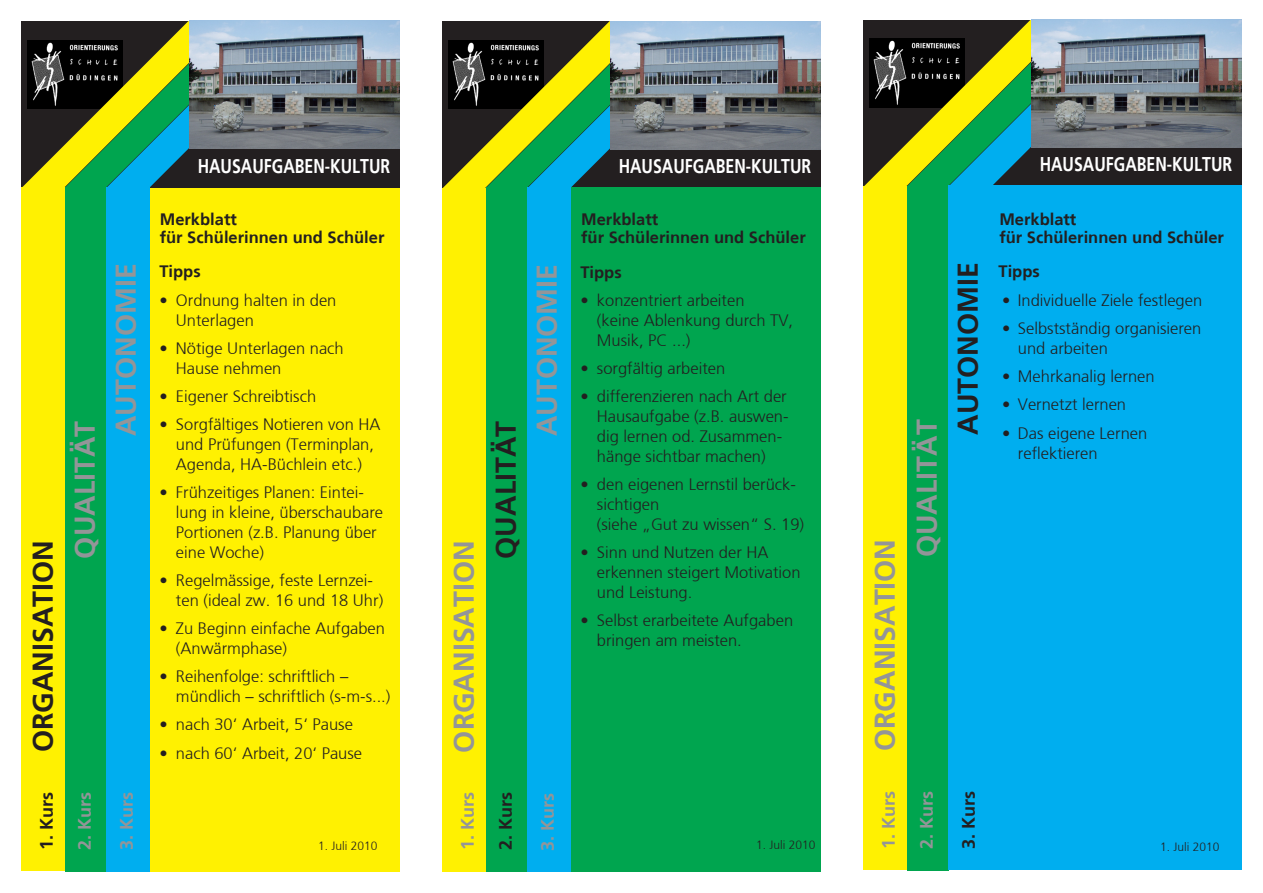
<style>
.page{position:relative;width:1263px;height:893px;background:#fff}
.page>*{position:absolute;margin:0;border:0;box-sizing:border-box;transform-origin:0 0}
.t1{font:700 28.5px "Frutiger";color:#939598}
.t2{font:700 28.5px "Frutiger";color:#231f20}
.t3{font:700 19.8px "Frutiger";color:#fff;scale:.8 1}
.t4{font:700 18px "Frutiger";color:#939598}
.t5{font:700 18px "Frutiger";color:#231f20}
.t6{font:300 16.5px "Frutiger";color:#231f20}
.t7{font:700 16.5px "Frutiger";color:#231f20}
.t8{font:300 12px "Frutiger";color:#231f20}
</style>
<div class="page">
<div style="left:442px;top:21px;width:379px;height:167px;background:#231f20"></div>
<div style="left:442px;top:188px;width:43px;height:684px;background:#fff101"></div>
<div style="left:486px;top:188px;width:41px;height:684px;background:#00a54f"></div>
<div style="left:527px;top:187px;width:44px;height:685px;background:#00aeef"></div>
<svg style="left:443px;top:21px;width:279px;height:199px"></svg>
<div style="left:147px;top:188px;width:253px;height:684px;background:#fff101"></div>
<div style="left:571px;top:188px;width:250px;height:684px;background:#00a54f"></div>
<img style="left:610px;top:21px;width:211px;height:128px">
<div style="left:863px;top:20px;width:379px;height:168px;background:#231f20"></div>
<div style="left:863px;top:186px;width:43px;height:684px;background:#fff101"></div>
<div style="left:907px;top:186px;width:41px;height:684px;background:#00a54f"></div>
<div style="left:948px;top:186px;width:294px;height:684px;background:#00aeef"></div>
<svg style="left:864px;top:20px;width:279px;height:198px"></svg>
<img style="left:1031px;top:20px;width:211px;height:128px">
<div style="left:21px;top:21px;width:379px;height:166px;background:#231f20"></div>
<div style="left:21px;top:187px;width:43px;height:684px;background:#fff101"></div>
<div style="left:65px;top:187px;width:41px;height:684px;background:#00a54f"></div>
<div style="left:106px;top:187px;width:44px;height:684px;background:#00aeef"></div>
<svg style="left:22px;top:21px;width:279px;height:198px"></svg>
<img style="left:189px;top:21px;width:211px;height:128px">
<p class="t2" style="left:26px;top:752px;width:214px;rotate:-90deg">ORGANISATION</p>
<p class="t1" style="left:68px;top:558px;width:139px;rotate:-90deg">QUALITÄT</p>
<p class="t1" style="left:109px;top:436px;width:174px;rotate:-90deg">AUTONOMIE</p>
<p class="t5" style="left:36px;top:850px;width:60px;rotate:-90deg">1. Kurs</p>
<p class="t4" style="left:74px;top:850px;width:60px;rotate:-90deg">2. Kurs</p>
<p class="t4" style="left:116px;top:850px;width:60px;rotate:-90deg">3. Kurs</p>
<p class="t3" style="left:198px;top:154px;width:242px">HAUSAUFGABEN-KULTUR</p>
<p class="t7" style="left:160px;top:210px;width:79px">Merkblatt</p>
<p class="t7" style="left:160px;top:228px;width:226px">für Schülerinnen und Schüler</p>
<p class="t7" style="left:159px;top:262px;width:43px">Tipps</p>
<p class="t6" style="left:159px;top:291px;width:178px">• Ordnung halten in den</p>
<p class="t6" style="left:176px;top:310px;width:79px">Unterlagen</p>
<p class="t6" style="left:159px;top:339px;width:186px">• Nötige Unterlagen nach</p>
<p class="t6" style="left:176px;top:359px;width:107px">Hause nehmen</p>
<p class="t6" style="left:159px;top:387px;width:158px">• Eigener Schreibtisch</p>
<p class="t6" style="left:159px;top:415px;width:222px">• Sorgfältiges Notieren von HA</p>
<p class="t6" style="left:176px;top:435px;width:200px">und Prüfungen (Terminplan,</p>
<p class="t6" style="left:176px;top:455px;width:188px">Agenda, HA-Büchlein etc.)</p>
<p class="t6" style="left:159px;top:483px;width:206px">• Frühzeitiges Planen: Eintei-</p>
<p class="t6" style="left:176px;top:503px;width:209px">lung in kleine, überschaubare</p>
<p class="t6" style="left:176px;top:523px;width:202px">Portionen (z.B. Planung über</p>
<p class="t6" style="left:176px;top:543px;width:90px">eine Woche)</p>
<p class="t6" style="left:159px;top:571px;width:215px">• Regelmässige, feste Lernzei-</p>
<p class="t6" style="left:176px;top:591px;width:209px">ten (ideal zw. 16 und 18 Uhr)</p>
<p class="t6" style="left:159px;top:619px;width:227px">• Zu Beginn einfache Aufgaben</p>
<p class="t6" style="left:176px;top:639px;width:112px">(Anwärmphase)</p>
<p class="t6" style="left:159px;top:667px;width:190px">• Reihenfolge: schriftlich –</p>
<p class="t6" style="left:176px;top:687px;width:216px">mündlich – schriftlich (s-m-s...)</p>
<p class="t6" style="left:159px;top:715px;width:195px">• nach 30‘ Arbeit, 5‘ Pause</p>
<p class="t6" style="left:159px;top:743px;width:204px">• nach 60‘ Arbeit, 20‘ Pause</p>
<p class="t8" style="left:318px;top:839px;width:61px">1. Juli 2010</p>
<p class="t1" style="left:447px;top:753px;width:214px;rotate:-90deg">ORGANISATION</p>
<p class="t2" style="left:489px;top:559px;width:139px;rotate:-90deg">QUALITÄT</p>
<p class="t1" style="left:530px;top:436px;width:174px;rotate:-90deg">AUTONOMIE</p>
<p class="t4" style="left:457px;top:850px;width:60px;rotate:-90deg">1. Kurs</p>
<p class="t5" style="left:495px;top:850px;width:60px;rotate:-90deg">2. Kurs</p>
<p class="t4" style="left:537px;top:851px;width:60px;rotate:-90deg">3. Kurs</p>
<p class="t3" style="left:619px;top:154px;width:242px">HAUSAUFGABEN-KULTUR</p>
<p class="t3" style="left:1040px;top:153px;width:242px">HAUSAUFGABEN-KULTUR</p>
<p class="t7" style="left:581px;top:210px;width:79px">Merkblatt</p>
<p class="t7" style="left:581px;top:228px;width:226px">für Schülerinnen und Schüler</p>
<p class="t7" style="left:999px;top:210px;width:79px">Merkblatt</p>
<p class="t7" style="left:999px;top:228px;width:226px">für Schülerinnen und Schüler</p>
<p class="t7" style="left:580px;top:262px;width:43px">Tipps</p>
<p class="t6" style="left:580px;top:291px;width:166px">• konzentriert arbeiten</p>
<p class="t6" style="left:597px;top:311px;width:198px">(keine Ablenkung durch TV,</p>
<p class="t6" style="left:597px;top:331px;width:95px">Musik, PC ...)</p>
<p class="t6" style="left:580px;top:359px;width:146px">• sorgfältig arbeiten</p>
<p class="t6" style="left:580px;top:387px;width:208px">• differenzieren nach Art der</p>
<p class="t6" style="left:597px;top:407px;width:193px">Hausaufgabe (z.B. auswen-</p>
<p class="t6" style="left:597px;top:427px;width:187px">dig lernen od. Zusammen-</p>
<p class="t6" style="left:597px;top:447px;width:170px">hänge sichtbar machen)</p>
<p class="t6" style="left:580px;top:475px;width:217px">• den eigenen Lernstil berück-</p>
<p class="t6" style="left:597px;top:495px;width:64px">sichtigen</p>
<p class="t6" style="left:597px;top:515px;width:209px">(siehe „Gut zu wissen“ S. 19)</p>
<p class="t6" style="left:580px;top:543px;width:189px">• Sinn und Nutzen der HA</p>
<p class="t6" style="left:597px;top:563px;width:205px">erkennen steigert Motivation</p>
<p class="t6" style="left:597px;top:583px;width:97px">und Leistung.</p>
<p class="t6" style="left:580px;top:611px;width:214px">• Selbst erarbeitete Aufgaben</p>
<p class="t6" style="left:597px;top:631px;width:146px">bringen am meisten.</p>
<p class="t1" style="left:868px;top:751px;width:214px;rotate:-90deg">ORGANISATION</p>
<p class="t1" style="left:910px;top:557px;width:139px;rotate:-90deg">QUALITÄT</p>
<p class="t2" style="left:951px;top:435px;width:174px;rotate:-90deg">AUTONOMIE</p>
<p class="t7" style="left:998px;top:262px;width:43px">Tipps</p>
<p class="t6" style="left:1002px;top:291px;width:201px">• Individuelle Ziele festlegen</p>
<p class="t6" style="left:1002px;top:319px;width:201px">• Selbstständig organisieren</p>
<p class="t6" style="left:1018px;top:339px;width:91px">und arbeiten</p>
<p class="t6" style="left:1002px;top:367px;width:154px">• Mehrkanalig lernen</p>
<p class="t6" style="left:1002px;top:395px;width:125px">• Vernetzt lernen</p>
<p class="t6" style="left:1002px;top:424px;width:147px">• Das eigene Lernen</p>
<p class="t6" style="left:1018px;top:443px;width:81px">reflektieren</p>
<p class="t4" style="left:878px;top:849px;width:60px;rotate:-90deg">1. Kurs</p>
<p class="t4" style="left:916px;top:849px;width:60px;rotate:-90deg">2. Kurs</p>
<p class="t5" style="left:958px;top:849px;width:60px;rotate:-90deg">3. Kurs</p>
<p class="t8" style="left:756px;top:838px;width:61px">1. Juli 2010</p>
<p class="t8" style="left:1160px;top:840px;width:61px">1. Juli 2010</p>
</div>
